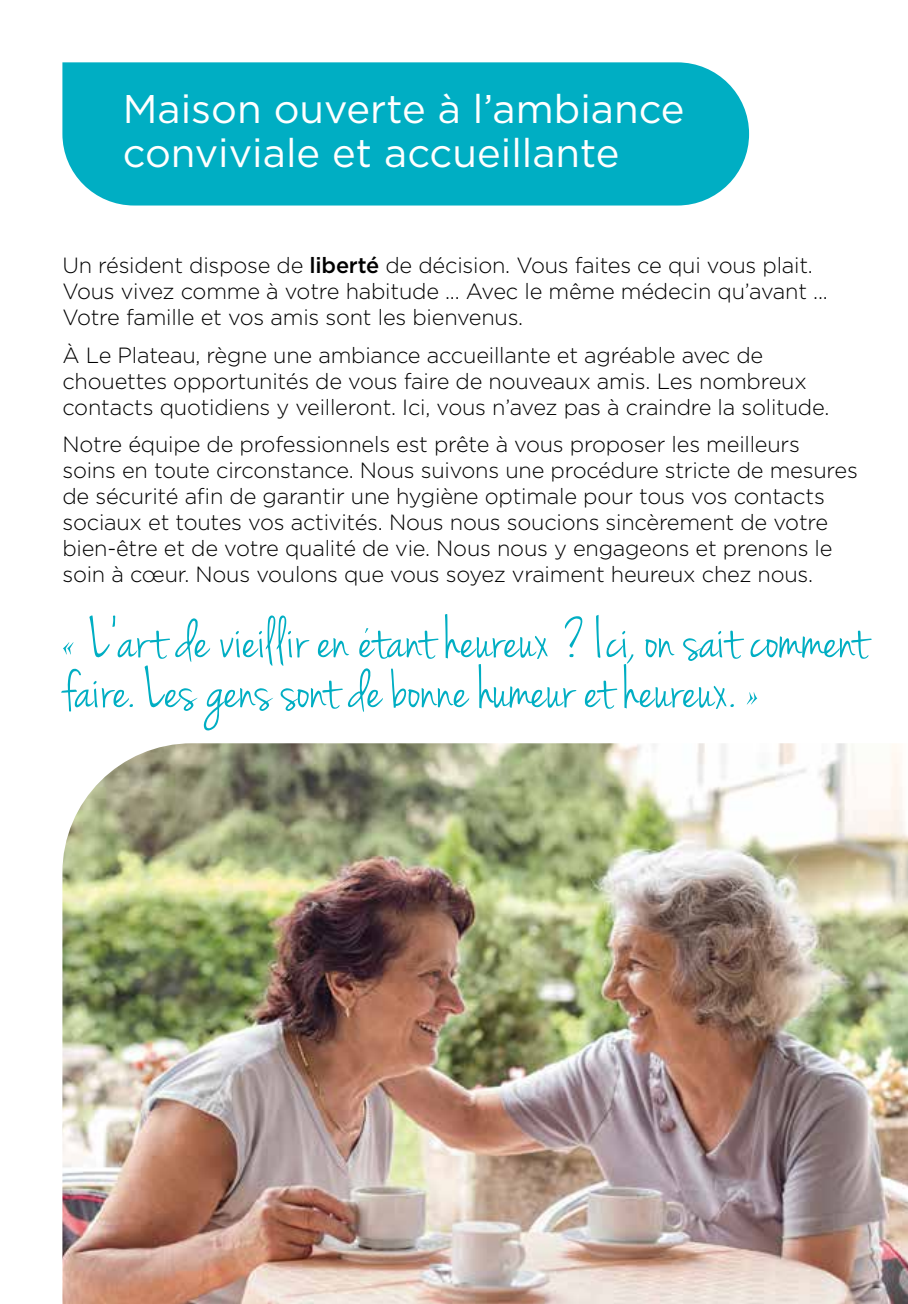
<style>
.page{position:relative;width:908px;height:1304px;background:#fff}
.page>*{position:absolute;margin:0;border:0;box-sizing:border-box;transform-origin:0 0}
.t1{font:60px/50px "Jenna Sue";letter-spacing:.005em;color:#00aec3}
.t2{font:40px/44px "Gotham";color:#fff}
.t3{font:300 22px/26px "Gotham";letter-spacing:-.01em;color:#000}
.s1{font-weight:500}
.s2{font-family:"Savoye Let Plain"}
</style>
<div class="page">
<div style="left:62px;top:62px;width:686px;height:144px;background:#00aec3"></div>
<img style="left:62px;top:743px;width:845px;height:561px">
<h2 class="t2" style="left:123px;top:86px;width:563px">Maison ouverte à l’ambiance conviviale et accueillante</h2>
<p class="t3" style="left:62px;top:251px;width:766px">Un résident dispose de <span class="s1">liberté</span> de décision. Vous faites ce qui vous plait.<br>Vous vivez comme à votre habitude ... Avec le même médecin qu’avant ...<br>Votre famille et vos amis sont les bienvenus.</p>
<p class="t3" style="left:62px;top:341px;width:768px">À Le Plateau, règne une ambiance accueillante et agréable avec de chouettes opportunités de vous faire de nouveaux amis. Les nombreux contacts quotidiens y veilleront. Ici, vous n’avez pas à craindre la solitude.</p>
<p class="t3" style="left:62px;top:431px;width:796px">Notre équipe de professionnels est prête à vous proposer les meilleurs soins en toute circonstance. Nous suivons une procédure stricte de mesures de sécurité afin de garantir une hygiène optimale pour tous vos contacts sociaux et toutes vos activités. Nous nous soucions sincèrement de votre bien-être et de votre qualité de vie. Nous nous y engageons et prenons le soin à cœur. Nous voulons que vous soyez vraiment heureux chez nous.</p>
<h1 class="t1" style="left:62px;top:618px;width:806px"><span class="s2">«</span> L’art de vieillir en etant heureux ? Ici, on sait comment faire. Les gens sont de bonne humeur et heureux. <span class="s2">»</span></h1>
</div>
